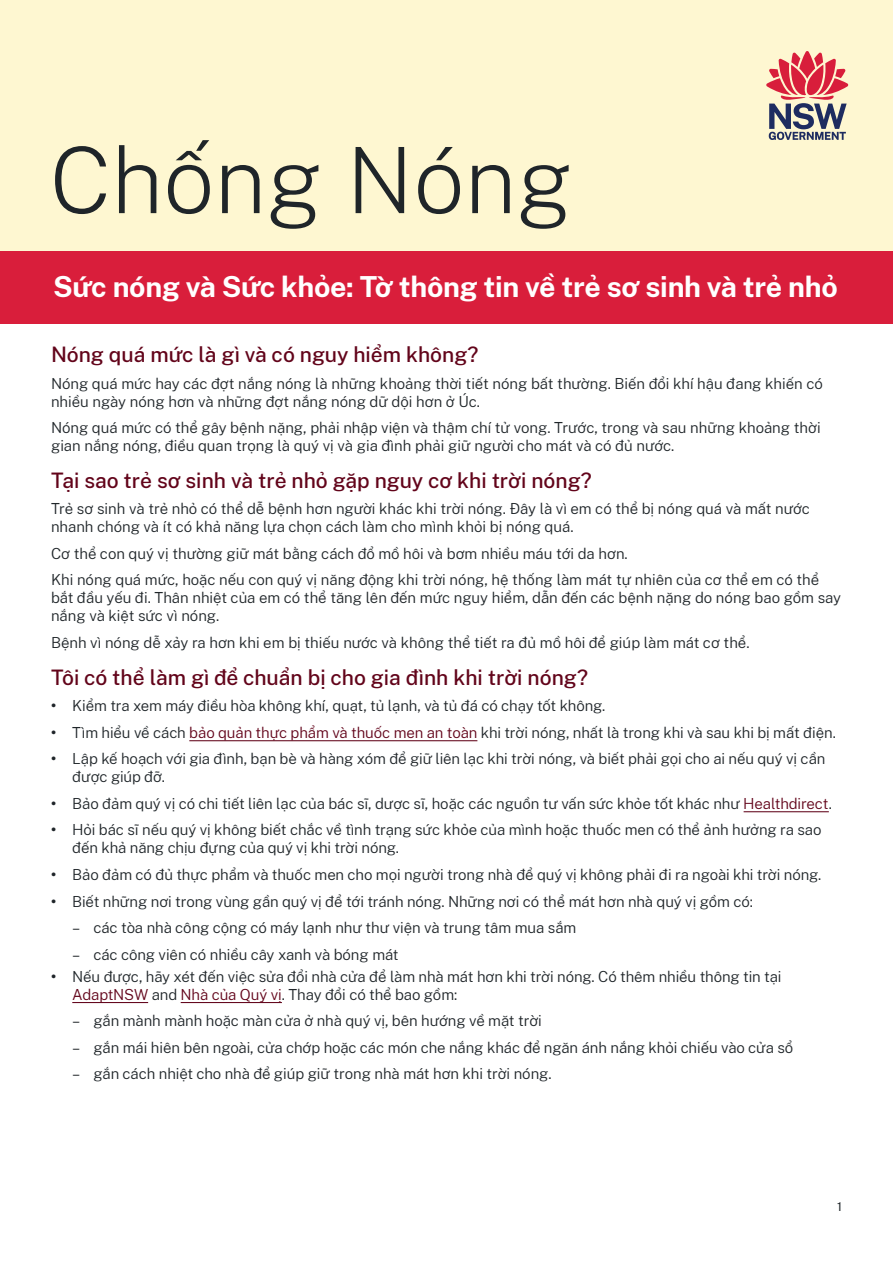
<style>
.page{position:relative;width:893px;height:1263px;background:#fff}
.page>*{position:absolute;margin:0;border:0;box-sizing:border-box;transform-origin:0 0}
.t1{font:200 91.5px "Public Sans";color:#1f2529}
.t2{font:700 28.5px "Public Sans";letter-spacing:-.01em;color:#fff}
.t3{font:500 21px "Public Sans";color:#62041a}
.t4{font:300 15px/18px "Public Sans NSW";letter-spacing:-.005em;color:#1f2529}
.t5{font:12px "Public Sans NSW";color:#1f2529}
.s1{font-family:"Public Sans";font-weight:700}
.s2{color:#62041a}
</style>
<div class="page">
<div style="left:0;top:0;width:893px;height:287px;background:#fef7d1"></div>
<div style="left:0;top:251px;width:893px;height:72px;background:#d91e3b"></div>
<svg style="left:766px;top:51px;width:82px;height:89px"></svg>
<hr style="left:189px;top:740px;width:288px;height:1px;background:#62041a">
<hr style="left:744px;top:811px;width:85px;height:1px;background:#62041a">
<hr style="left:72px;top:1002px;width:76px;height:1px;background:#62041a">
<hr style="left:181px;top:1002px;width:101px;height:1px;background:#62041a">
<h1 class="t1" style="left:50px;top:118px;width:525px">Chống Nóng</h1>
<h2 class="t2" style="left:53px;top:265px;width:786px">Sức nóng và Sức khỏe: Tờ thông tin về trẻ sơ sinh và trẻ nhỏ</h2>
<h3 class="t3" style="left:51px;top:339px;width:429px">Nóng quá mức là gì và có nguy hiểm không?</h3>
<p class="t4" style="left:51px;top:373px;width:773px">Nóng quá mức hay các đợt nắng nóng là những khoảng thời tiết nóng bất thường. Biến đổi khí hậu đang khiến có nhiều ngày nóng hơn và những đợt nắng nóng dữ dội hơn ở Úc.</p>
<p class="t4" style="left:51px;top:418px;width:771px">Nóng quá mức có thể gây bệnh nặng, phải nhập viện và thậm chí tử vong. Trước, trong và sau những khoảng thời gian nắng nóng, điều quan trọng là quý vị và gia đình phải giữ người cho mát và có đủ nước.</p>
<h3 class="t3" style="left:51px;top:465px;width:542px">Tại sao trẻ sơ sinh và trẻ nhỏ gặp nguy cơ khi trời nóng?</h3>
<p class="t4" style="left:51px;top:499px;width:760px">Trẻ sơ sinh và trẻ nhỏ có thể dễ bệnh hơn người khác khi trời nóng. Đây là vì em có thể bị nóng quá và mất nước nhanh chóng và ít có khả năng lựa chọn cách làm cho mình khỏi bị nóng quá.</p>
<p class="t4" style="left:51px;top:539px;width:770px;line-height:26.5px">Cơ thể con quý vị thường giữ mát bằng cách đổ mồ hôi và bơm nhiều máu tới da hơn.<br>Khi nóng quá mức, hoặc nếu con quý vị năng động khi trời nóng, hệ thống làm mát tự nhiên của cơ thể em có thể</p>
<p class="t4" style="left:51px;top:588px;width:792px">bắt đầu yếu đi. Thân nhiệt của em có thể tăng lên đến mức nguy hiểm, dẫn đến các bệnh nặng do nóng bao gồm say nắng và kiệt sức vì nóng.</p>
<p class="t4" style="left:51px;top:632px;width:700px">Bệnh vì nóng dễ xảy ra hơn khi em bị thiếu nước và không thể tiết ra đủ mồ hôi để giúp làm mát cơ thể.</p>
<h3 class="t3" style="left:51px;top:662px;width:538px">Tôi có thể làm gì để chuẩn bị cho gia đình khi trời nóng?</h3>
<p class="t4" style="left:51px;top:696px;width:556px"><span class="s1">•</span> Kiểm tra xem máy điều hòa không khí, quạt, tủ lạnh, và tủ đá có chạy tốt không.</p>
<p class="t4" style="left:51px;top:722px;width:786px"><span class="s1">•</span> Tìm hiểu về cách <span class="s2">bảo quản thực phẩm và thuốc men an toàn</span> khi trời nóng, nhất là trong khi và sau khi bị mất điện.</p>
<p class="t4" style="left:72px;top:749px;width:755px;text-indent:-21px"><span class="s1">•</span> Lập kế hoạch với gia đình, bạn bè và hàng xóm để giữ liên lạc khi trời nóng, và biết phải gọi cho ai nếu quý vị cần được giúp đỡ.</p>
<p class="t4" style="left:51px;top:793px;width:782px"><span class="s1">•</span> Bảo đảm quý vị có chi tiết liên lạc của bác sĩ, dược sĩ, hoặc các nguồn tư vấn sức khỏe tốt khác như <span class="s2">Healthdirect</span>.</p>
<p class="t4" style="left:72px;top:820px;width:751px;text-indent:-21px"><span class="s1">•</span> Hỏi bác sĩ nếu quý vị không biết chắc về tình trạng sức khỏe của mình hoặc thuốc men có thể ảnh hưởng ra sao đến khả năng chịu đựng của quý vị khi trời nóng.</p>
<p class="t4" style="left:51px;top:864px;width:772px"><span class="s1">•</span> Bảo đảm có đủ thực phẩm và thuốc men cho mọi người trong nhà để quý vị không phải đi ra ngoài khi trời nóng.</p>
<p class="t4" style="left:51px;top:891px;width:703px"><span class="s1">•</span> Biết những nơi trong vùng gần quý vị để tới tránh nóng. Những nơi có thể mát hơn nhà quý vị gồm có:</p>
<p class="t4" style="left:72px;top:917px;width:506px">– các tòa nhà công cộng có máy lạnh như thư viện và trung tâm mua sắm</p>
<p class="t4" style="left:72px;top:944px;width:328px">– các công viên có nhiều cây xanh và bóng mát</p>
<p class="t4" style="left:72px;top:966px;width:711px;text-indent:-21px"><span class="s1">•</span> Nếu được, hãy xét đến việc sửa đổi nhà cửa để làm nhà mát hơn khi trời nóng. Có thêm nhiều thông tin tại<br><span class="s2">AdaptNSW</span> and <span class="s2">Nhà của Quý vị</span>. Thay đổi có thể bao gồm:</p>
<p class="t4" style="left:72px;top:1011px;width:471px">– gắn mành mành hoặc màn cửa ở nhà quý vị, bên hướng về mặt trời</p>
<p class="t4" style="left:72px;top:1037px;width:723px">– gắn mái hiên bên ngoài, cửa chớp hoặc các món che nắng khác để ngăn ánh nắng khỏi chiếu vào cửa sổ</p>
<p class="t4" style="left:72px;top:1064px;width:481px">– gắn cách nhiệt cho nhà để giúp giữ trong nhà mát hơn khi trời nóng.</p>
<p class="t5" style="left:837px;top:1197px;width:6px">1</p>
</div>
